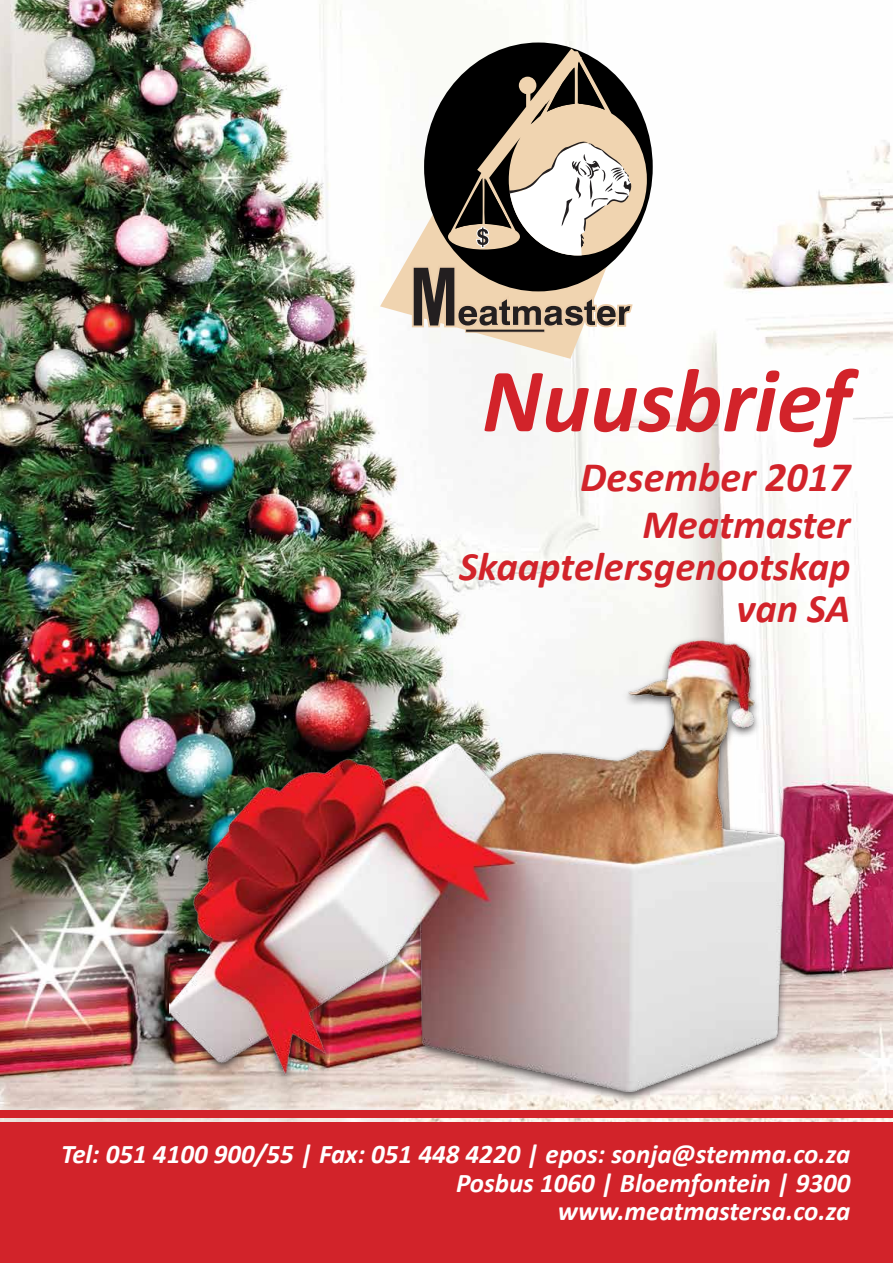
<style>
.page{position:relative;width:893px;height:1263px;background:#fff}
.page>*{position:absolute;margin:0;border:0;box-sizing:border-box;transform-origin:0 0}
.t1{font:italic 700 91.5px "Calibri";color:#d2232a}
.t2{font:italic 700 42px "Calibri";color:#d2232a}
.t3{font:italic 700 40.5px/42px "Calibri";color:#d2232a;text-align:right}
.t4{font:italic 700 27px/28.5px "Calibri";color:#fff;text-align:right}
</style>
<div class="page">
<img style="left:0;top:0;width:893px;height:1123px">
<div style="left:162px;top:637px;width:630px;height:467px;background:#231f20;opacity:.75"></div>
<img style="left:169px;top:640px;width:615px;height:451px">
<svg style="left:380px;top:49px;width:267px;height:310px"></svg>
<div style="left:0;top:1123px;width:893px;height:140px;background:#d2232a"></div>
<div style="left:0;top:1110px;width:893px;height:7px;background:#d2232a"></div>
<h1 class="t1" style="left:482px;top:343px;width:370px">Nuusbrief</h1>
<h2 class="t2" style="left:580px;top:450px;width:272px">Desember 2017</h2>
<h3 class="t3" style="left:459px;top:504px;width:393px">Meatmaster<br>Skaaptelersgenootskap van SA</h3>
<p class="t4" style="left:61px;top:1140px;width:791px">Tel: 051 4100 900/55 | Fax: 051 448 4220 | epos: sonja@stemma.co.za<br>Posbus 1060 | Bloemfontein | 9300<br>www.meatmastersa.co.za</p>
</div>
